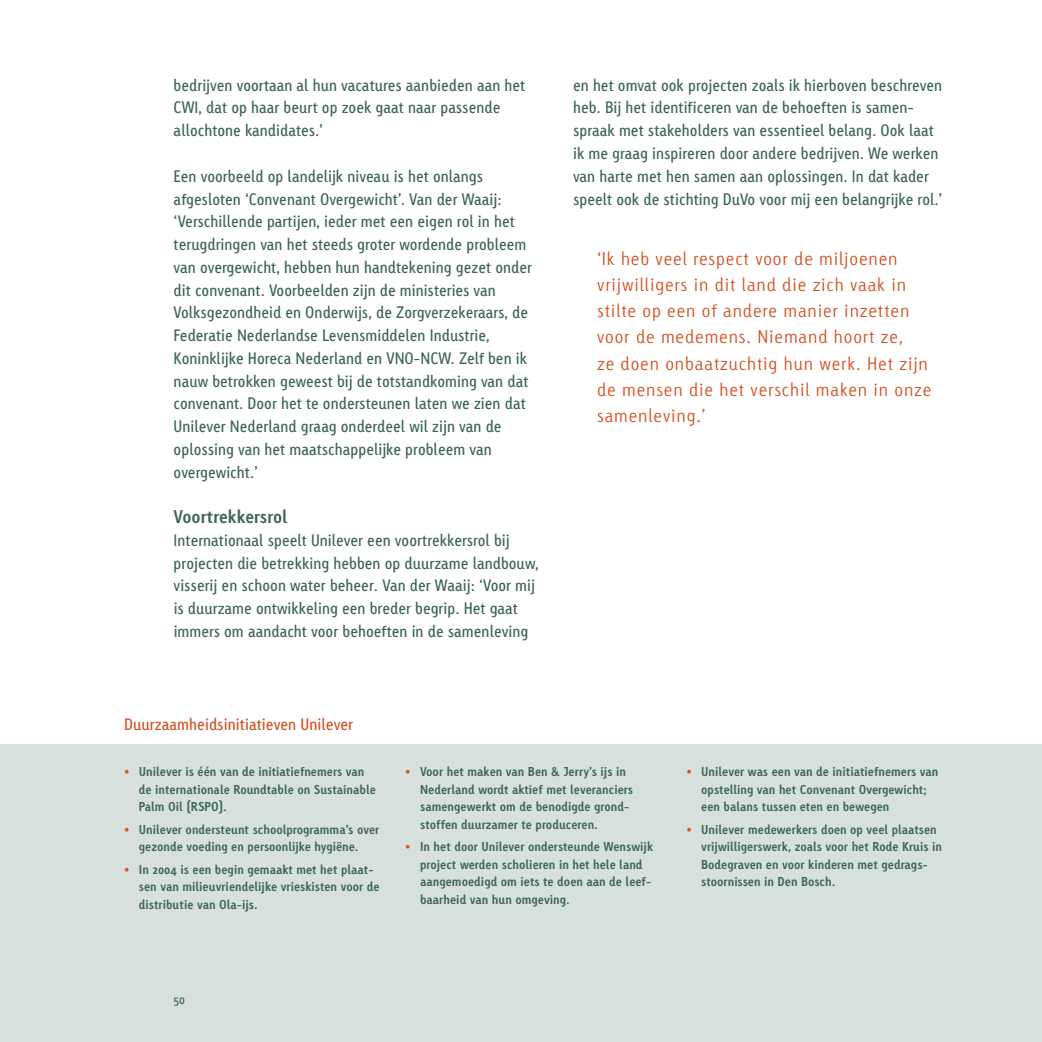
<style>
.page{position:relative;width:1042px;height:1042px;background:#fff}
.page>*{position:absolute;margin:0;border:0;box-sizing:border-box;transform-origin:0 0}
.t1{font:300 17.5px/26.2px "Linotype Tetria";letter-spacing:.05em;color:#d35326}
.t2{font:700 17.5px "Linotype Tetria";color:#3d655c}
.t3{font:15.75px/22.8px "Linotype Tetria";color:#3d655c}
.t4{font:15.75px "Linotype Tetria";color:#d35326}
.t5{font:700 12.25px/17.5px "Linotype Tetria";color:#3d655c}
.t6{font:12.25px "Linotype Tetria";color:#3d655c}
.s1{color:#d35326}
</style>
<div class="page">
<div style="left:0;top:744px;width:1042px;height:298px;background:#d8e0de"></div>
<p class="t3" style="left:174px;top:75px;width:353px">bedrijven voortaan al hun vacatures aanbieden aan het<br>CWI, dat op haar beurt op zoek gaat naar passende allochtone kandidates.’</p>
<p class="t3" style="left:174px;top:166px;width:360px">Een voorbeeld op landelijk niveau is het onlangs afgesloten ‘Convenant Overgewicht’. Van der Waaij: ‘Verschillende partijen, ieder met een eigen rol in het terugdringen van het steeds groter wordende probleem van overgewicht, hebben hun handtekening gezet onder dit convenant. Voorbeelden zijn de ministeries van Volksgezondheid en Onderwijs, de Zorgverzekeraars, de Federatie Nederlandse Levensmiddelen Industrie, Koninklijke Horeca Nederland en VNO-NCW. Zelf ben ik nauw betrokken geweest bij de totstandkoming van dat convenant. Door het te ondersteunen laten we zien dat Unilever Nederland graag onderdeel wil zijn van de oplossing van het maatschappelijke probleem van overgewicht.’</p>
<p class="t2" style="left:174px;top:510px;width:115px">Voortrekkersrol</p>
<p class="t3" style="left:174px;top:530px;width:366px">Internationaal speelt Unilever een voortrekkersrol bij projecten die betrekking hebben op duurzame landbouw, visserij en schoon water beheer. Van der Waaij: ‘Voor mij is duurzame ontwikkeling een breder begrip. Het gaat immers om aandacht voor behoeften in de samenleving</p>
<p class="t4" style="left:124px;top:718px;width:231px">Duurzaamheidsinitiatieven Unilever</p>
<p class="t3" style="left:573px;top:75px;width:371px">en het omvat ook projecten zoals ik hierboven beschreven heb. Bij het identificeren van de behoeften is samen&shy;spraak met stakeholders van essentieel belang. Ook laat ik me graag inspireren door andere bedrijven. We werken van harte met hen samen aan oplossingen. In dat kader speelt ook de stichting DuVo voor mij een belangrijke rol.’</p>
<p class="t1" style="left:597px;top:247px;width:336px">‘Ik heb veel respect voor de miljoenen vrijwilligers in dit land die zich vaak in stilte op een of andere manier inzetten voor de medemens. Niemand hoort ze,<br>ze doen onbaatzuchtig hun werk. Het zijn de mensen die het verschil maken in onze samenleving.’</p>
<p class="t5" style="left:139px;top:764px;width:238px;text-indent:-15px"><span class="s1">•</span> Unilever is één van de initiatiefnemers van de internationale Roundtable on Sustainable<br>Palm Oil (RSPO).</p>
<p class="t5" style="left:124px;top:822px;width:257px;text-align:center"><span class="s1">•</span> Unilever ondersteunt schoolprogramma’s over gezonde voeding en persoonlijke hygiëne.</p>
<p class="t5" style="left:139px;top:862px;width:242px;text-indent:-15px"><span class="s1">•</span> In 2004 is een begin gemaakt met het plaat&shy;sen van milieuvriendelijke vrieskisten voor de distributie van Ola-ijs.</p>
<p class="t5" style="left:420px;top:764px;width:215px;text-indent:-15px"><span class="s1">•</span> Voor het maken van Ben &amp; Jerry’s ijs in Nederland wordt aktief met leveranciers samengewerkt om de benodigde grond&shy;stoffen duurzamer te produceren.</p>
<p class="t5" style="left:420px;top:839px;width:235px;text-indent:-15px"><span class="s1">•</span> In het door Unilever ondersteunde Wenswijk project werden scholieren in het hele land aangemoedigd om iets te doen aan de leef&shy;baarheid van hun omgeving.</p>
<p class="t5" style="left:701px;top:764px;width:239px;text-indent:-15px"><span class="s1">•</span> Unilever was een van de initiatiefnemers van opstelling van het Convenant Overgewicht; een balans tussen eten en bewegen</p>
<p class="t5" style="left:701px;top:822px;width:242px;text-indent:-15px"><span class="s1">•</span> Unilever medewerkers doen op veel plaatsen vrijwilligerswerk, zoals voor het Rode Kruis in Bodegraven en voor kinderen met gedrags&shy;stoornissen in Den Bosch.</p>
<p class="t6" style="left:174px;top:995px;width:13px">50</p>
</div>
